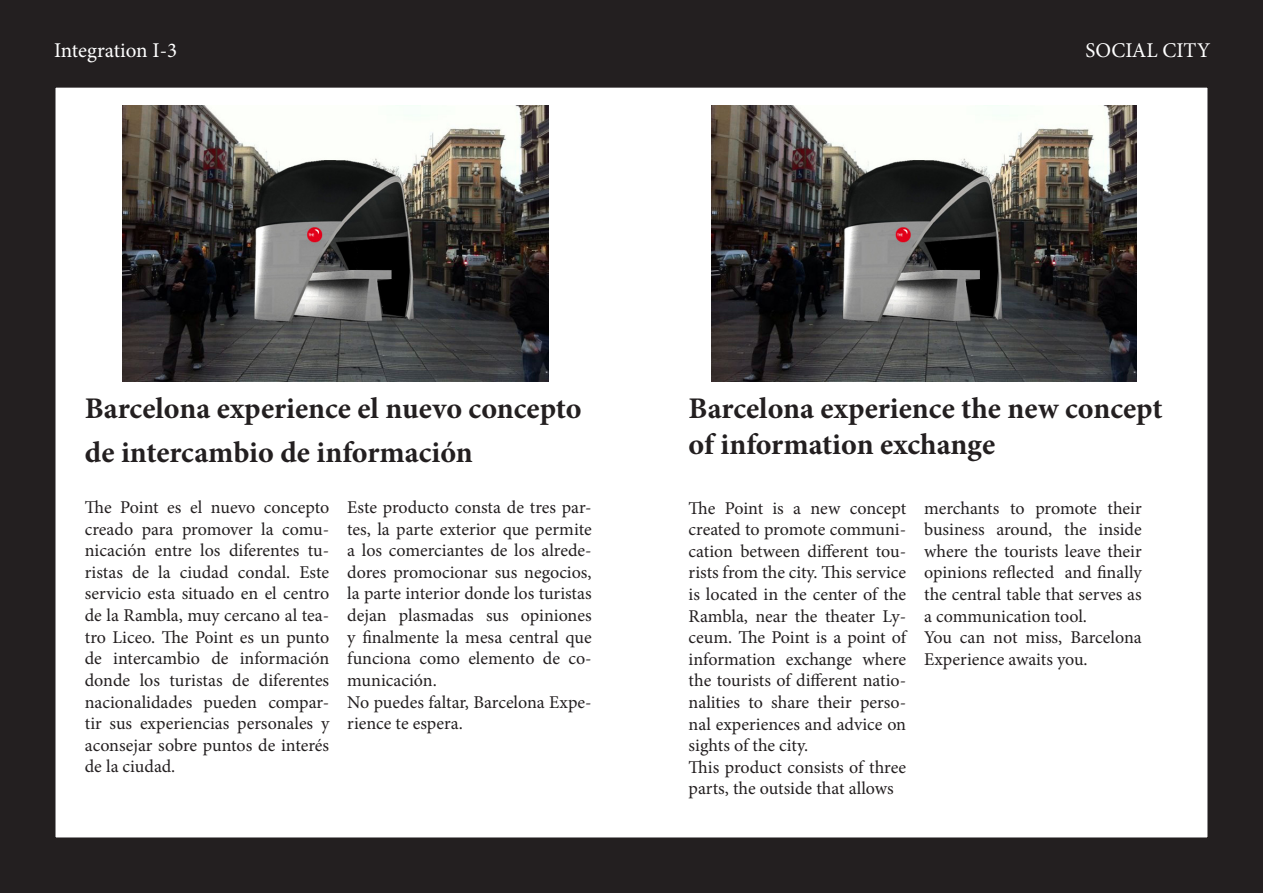
<style>
.page{position:relative;width:1263px;height:893px;background:#fff}
.page>*{position:absolute;margin:0;border:0;box-sizing:border-box;transform-origin:0 0}
.t1{font:700 30px "Minion Pro";color:#231f20}
.t2{font:21px "Minion Pro";color:#fff}
.t3{font:18px/21.6px "Minion Pro";color:#231f20;text-align:justify}
</style>
<div class="page">
<div style="left:1px;top:1px;width:1261px;height:891px;background:#231f20"></div>
<div style="left:55px;top:87px;width:1153px;height:751px;background:#fff"></div>
<img style="left:711px;top:105px;width:426px;height:276px">
<img style="left:123px;top:105px;width:425px;height:276px">
<p class="t2" style="left:54px;top:36px;width:125px">Integration I-3</p>
<p class="t2" style="left:1085px;top:36px;width:126px">SOCIAL CITY</p>
<p class="t1" style="left:85px;top:388px;width:498px">Barcelona experience el nuevo concepto</p>
<p class="t1" style="left:85px;top:431px;width:390px">de intercambio de información</p>
<p class="t3" style="left:85px;top:497px;width:246px">The Point es el nuevo concepto creado para promover la comu&shy;nicación entre los diferentes tu&shy;ristas de la ciudad condal. Este servicio esta situado en el centro de la Rambla, muy cercano al tea&shy;tro Liceo. The Point es un punto de intercambio de información donde los turistas de diferentes nacionalidades pueden compar&shy;tir sus experiencias personales y aconsejar sobre puntos de interés de la ciudad.</p>
<p class="t3" style="left:347px;top:497px;width:246px">Este producto consta de tres par&shy;tes, la parte exterior que permite a los comerciantes de los alrede&shy;dores promocionar sus negocios, la parte interior donde los turistas dejan plasmadas sus opiniones y finalmente la mesa central que funciona como elemento de co&shy;municación.</p>
<p class="t3" style="left:347px;top:691px;width:246px">No puedes faltar, Barcelona Expe&shy;rience te espera.</p>
<p class="t1" style="left:689px;top:388px;width:475px">Barcelona experience the new concept</p>
<p class="t1" style="left:689px;top:424px;width:308px">of information exchange</p>
<p class="t3" style="left:689px;top:497px;width:219px">The Point is a new concept created to promote communi&shy;cation between different tou&shy;rists from the city. This service is located in the center of the Rambla, near the theater Ly&shy;ceum. The Point is a point of information exchange where the tourists of different natio&shy;nalities to share their perso&shy;nal experiences and advice on sights of the city.</p>
<p class="t3" style="left:689px;top:756px;width:219px">This product consists of three parts, the outside that allows</p>
<p class="t3" style="left:924px;top:497px;width:219px">merchants to promote their business around, the inside where the tourists leave their opinions reflected and finally the central table that serves as a communication tool.</p>
<p class="t3" style="left:924px;top:627px;width:219px">You can not miss, Barcelona<br>Experience awaits you.</p>
</div>
